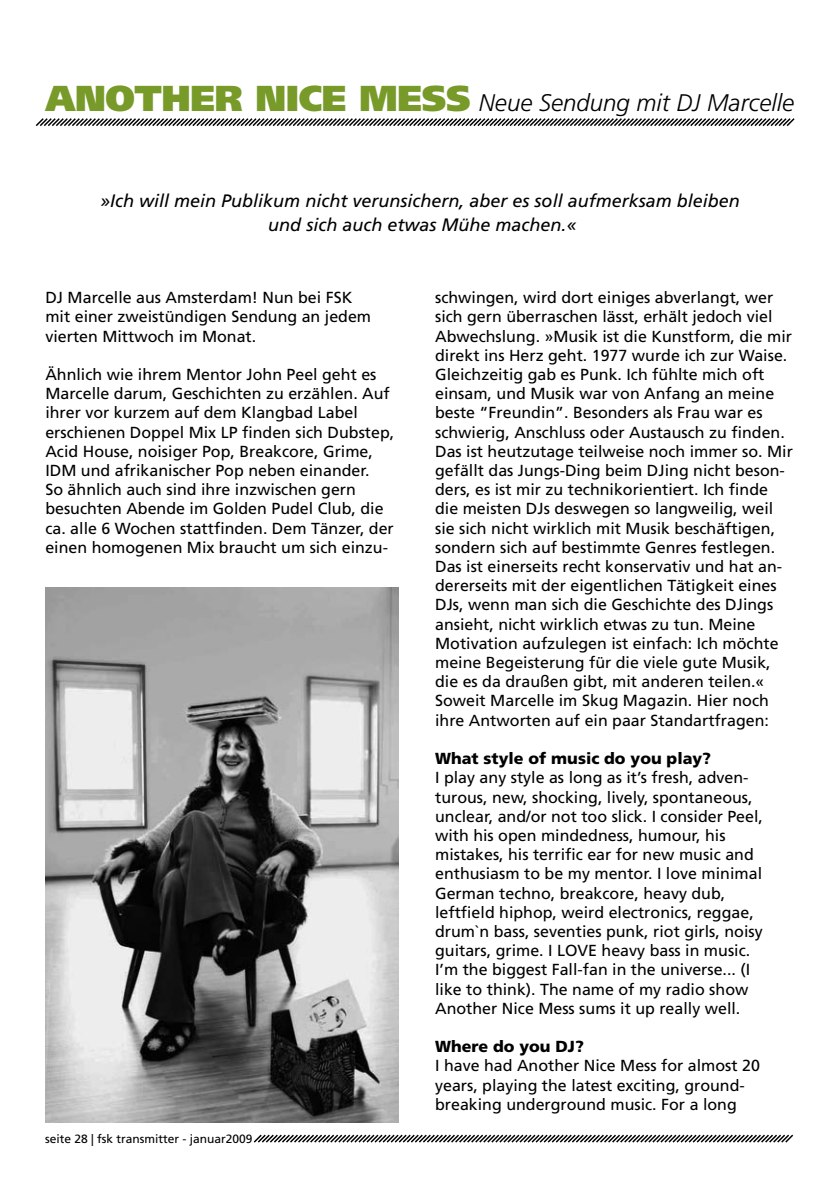
<style>
.page{position:relative;width:840px;height:1191px;background:#fff}
.page>*{position:absolute;margin:0;border:0;box-sizing:border-box;transform-origin:0 0}
.t1{font:italic 300 24px "Frutiger LT Std";color:#000}
.t2{font:italic 18px/24px "Frutiger LT Std";color:#000;text-align:center}
.t3{font:16px/19.2px "Frutiger LT Std";color:#000}
.t4{font:900 16px "Frutiger LT Std";color:#000}
.t5{font:12px "Frutiger LT Std";color:#000}
.s1{font-weight:900;font-style:normal;font-size:36px;color:#779a29}
</style>
<div class="page">
<svg style="left:253px;top:1134px;width:541px;height:9px"></svg>
<svg style="left:35px;top:118px;width:760px;height:8px"></svg>
<img style="left:45px;top:587px;width:353px;height:536px">
<h1 class="t1" style="left:45px;top:89px;width:749px"><span class="s1">ANOTHER NICE MESS</span> Neue Sendung mit DJ Marcelle</h1>
<p class="t2" style="left:100px;top:189px;width:641px">»Ich will mein Publikum nicht verunsichern, aber es soll aufmerksam bleiben und sich auch etwas Mühe machen.«</p>
<p class="t3" style="left:45px;top:288px;width:327px">DJ Marcelle aus Amsterdam! Nun bei FSK mit einer zweistündigen Sendung an jedem vierten Mittwoch im Monat.</p>
<p class="t3" style="left:45px;top:365px;width:350px">Ähnlich wie ihrem Mentor John Peel geht es Marcelle darum, Geschichten zu erzählen. Auf ihrer vor kurzem auf dem Klangbad Label erschienen Doppel Mix LP finden sich Dubstep, Acid House, noisiger Pop, Breakcore, Grime, IDM und afrikanischer Pop neben einander.<br>So ähnlich auch sind ihre inzwischen gern besuchten Abende im Golden Pudel Club, die ca. alle 6 Wochen stattfinden. Dem Tänzer, der einen homogenen Mix braucht um sich einzu-</p>
<p class="t5" style="left:45px;top:1132px;width:209px">seite 28 | fsk transmitter - januar2009</p>
<p class="t3" style="left:435px;top:288px;width:359px">schwingen, wird dort einiges abverlangt, wer sich gern überraschen lässt, erhält jedoch viel Abwechslung. »Musik ist die Kunstform, die mir direkt ins Herz geht. 1977 wurde ich zur Waise.<br>Gleichzeitig gab es Punk. Ich fühlte mich oft einsam, und Musik war von Anfang an meine beste “Freundin”. Besonders als Frau war es schwierig, Anschluss oder Austausch zu finden.<br>Das ist heutzutage teilweise noch immer so. Mir gefällt das Jungs-Ding beim DJing nicht beson&shy;ders, es ist mir zu technikorientiert. Ich finde die meisten DJs deswegen so langweilig, weil sie sich nicht wirklich mit Musik beschäftigen, sondern sich auf bestimmte Genres festlegen.<br>Das ist einerseits recht konservativ und hat an&shy;dererseits mit der eigentlichen Tätigkeit eines DJs, wenn man sich die Geschichte des DJings ansieht, nicht wirklich etwas zu tun. Meine Motivation aufzulegen ist einfach: Ich möchte meine Begeisterung für die viele gute Musik, die es da draußen gibt, mit anderen teilen.« Soweit Marcelle im Skug Magazin. Hier noch ihre Antworten auf ein paar Standartfragen:</p>
<p class="t4" style="left:435px;top:749px;width:277px">What style of music do you play?</p>
<p class="t3" style="left:435px;top:768px;width:329px">I play any style as long as it’s fresh, adven&shy;turous, new, shocking, lively, spontaneous, unclear, and/or not too slick. I consider Peel, with his open mindedness, humour, his mistakes, his terrific ear for new music and enthusiasm to be my mentor. I love minimal German techno, breakcore, heavy dub, leftfield hiphop, weird electronics, reggae, drum`n bass, seventies punk, riot girls, noisy guitars, grime. I LOVE heavy bass in music.<br>I’m the biggest Fall-fan in the universe... (I like to think). The name of my radio show Another Nice Mess sums it up really well.</p>
<p class="t4" style="left:435px;top:1037px;width:150px">Where do you DJ?</p>
<p class="t3" style="left:435px;top:1056px;width:326px">I have had Another Nice Mess for almost 20 years, playing the latest exciting, ground&shy;breaking underground music. For a long</p>
</div>
